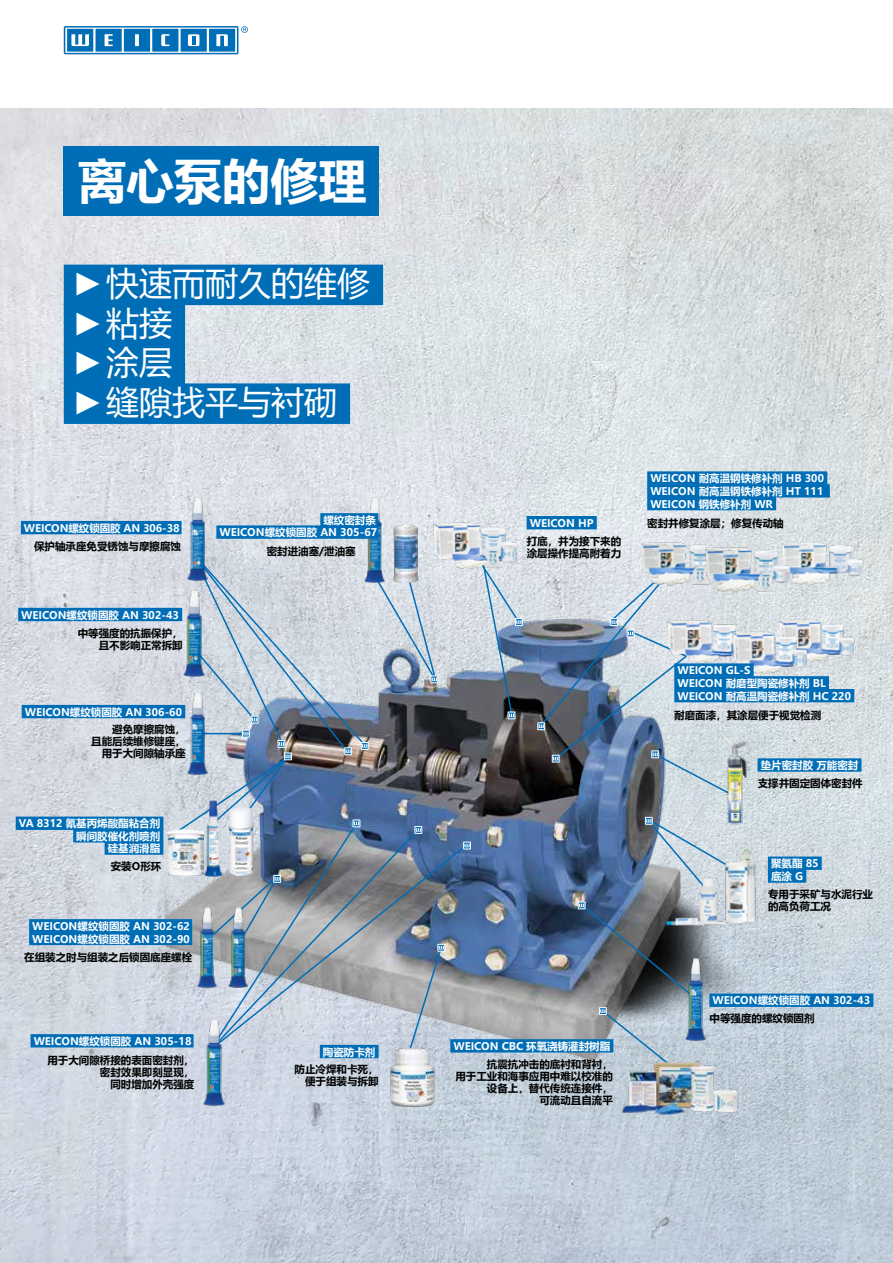
<style>
.page{position:relative;width:893px;height:1263px;background:#fff}
.page>*{position:absolute;margin:0;border:0;box-sizing:border-box;transform-origin:0 0}
.t1{font:700 48px "Microsoft Ya Hei";color:#fff}
.t2{font:33px/39.6px "Microsoft Ya Hei";color:#fff}
.t3{font:700 10.5px/12.8px "Microsoft Ya Hei";color:#fff}
.t4{font:700 10.5px/12px "Microsoft Ya Hei";color:#000;text-align:right}
.s1{font-family:"Arial";font-size:32.4px}
</style>
<div class="page">
<img style="left:0;top:108px;width:893px;height:1155px">
<img style="left:157px;top:602px;width:607px;height:473px">
<svg style="left:64px;top:26px;width:184px;height:28px"></svg>
<img style="left:367px;top:842px;width:102px;height:207px">
<div style="left:361px;top:742px;width:7px;height:8px;border:1px solid #fff"></div>
<img style="left:172px;top:551px;width:195px;height:498px">
<div style="left:415px;top:826px;width:7px;height:8px;border:1px solid #fff"></div>
<svg style="left:416px;top:828px;width:5px;height:4px"></svg>
<div style="left:463px;top:842px;width:8px;height:7px;border:1px solid #fff"></div>
<svg style="left:464px;top:844px;width:6px;height:3px"></svg>
<div style="left:578px;top:902px;width:7px;height:7px;border:1px solid #fff"></div>
<svg style="left:579px;top:903px;width:117px;height:96px"></svg>
<div style="left:438px;top:944px;width:7px;height:7px;border:1px solid #fff"></div>
<svg style="left:404px;top:945px;width:40px;height:121px"></svg>
<div style="left:645px;top:817px;width:7px;height:7px;border:1px solid #fff"></div>
<svg style="left:646px;top:818px;width:91px;height:70px"></svg>
<div style="left:431px;top:676px;width:7px;height:7px;border:1px solid #fff"></div>
<svg style="left:374px;top:574px;width:63px;height:107px"></svg>
<div style="left:508px;top:712px;width:7px;height:7px;border:1px solid #fff"></div>
<div style="left:538px;top:722px;width:7px;height:8px;border:1px solid #fff"></div>
<div style="left:515px;top:618px;width:7px;height:8px;border:1px solid #fff"></div>
<svg style="left:478px;top:574px;width:43px;height:143px"></svg>
<img style="left:539px;top:551px;width:198px;height:247px">
<div style="left:599px;top:1007px;width:8px;height:8px;border:1px solid #fff"></div>
<svg style="left:600px;top:1009px;width:78px;height:63px"></svg>
<div style="left:18px;top:608px;width:164px;height:13px;background:#006eb7"></div>
<div style="left:22px;top:705px;width:163px;height:13px;background:#006eb7"></div>
<div style="left:31px;top:1034px;width:163px;height:13px;background:#006eb7"></div>
<div style="left:320px;top:1045px;width:59px;height:13px;background:#006eb7"></div>
<div style="left:450px;top:1039px;width:163px;height:13px;background:#006eb7"></div>
<div style="left:709px;top:993px;width:164px;height:14px;background:#006eb7"></div>
<div style="left:768px;top:856px;width:54px;height:14px;background:#006eb7"></div>
<div style="left:768px;top:869px;width:38px;height:14px;background:#006eb7"></div>
<div style="left:758px;top:758px;width:103px;height:14px;background:#006eb7"></div>
<div style="left:647px;top:471px;width:180px;height:14px;background:#006eb7"></div>
<div style="left:647px;top:484px;width:183px;height:13px;background:#006eb7"></div>
<div style="left:647px;top:497px;width:129px;height:13px;background:#006eb7"></div>
<div style="left:527px;top:516px;width:70px;height:13px;background:#006eb7"></div>
<div style="left:21px;top:521px;width:161px;height:13px;background:#006eb7"></div>
<div style="left:105px;top:841px;width:58px;height:14px;background:#006eb7"></div>
<div style="left:16px;top:816px;width:147px;height:14px;background:#006eb7"></div>
<div style="left:73px;top:829px;width:90px;height:13px;background:#006eb7"></div>
<div style="left:64px;top:265px;width:319px;height:40px;background:#006eb7"></div>
<div style="left:64px;top:304px;width:121px;height:41px;background:#006eb7"></div>
<div style="left:64px;top:344px;width:121px;height:40px;background:#006eb7"></div>
<div style="left:64px;top:383px;width:286px;height:41px;background:#006eb7"></div>
<div style="left:64px;top:147px;width:315px;height:69px;background:#006eb7"></div>
<img style="left:187px;top:691px;width:22px;height:85px">
<img style="left:200px;top:800px;width:28px;height:76px">
<img style="left:228px;top:807px;width:26px;height:69px">
<img style="left:168px;top:829px;width:35px;height:47px">
<img style="left:196px;top:907px;width:22px;height:81px">
<img style="left:228px;top:906px;width:21px;height:82px">
<img style="left:389px;top:1046px;width:47px;height:61px">
<img style="left:202px;top:1018px;width:23px;height:88px">
<img style="left:620px;top:1058px;width:119px;height:56px">
<img style="left:685px;top:957px;width:22px;height:84px">
<img style="left:721px;top:848px;width:39px;height:76px">
<img style="left:665px;top:877px;width:60px;height:49px">
<img style="left:774px;top:613px;width:86px;height:53px">
<img style="left:665px;top:617px;width:84px;height:49px">
<img style="left:728px;top:626px;width:86px;height:50px">
<img style="left:718px;top:729px;width:33px;height:97px">
<img style="left:770px;top:527px;width:103px;height:65px">
<img style="left:630px;top:525px;width:104px;height:66px">
<img style="left:701px;top:540px;width:96px;height:54px">
<img style="left:363px;top:496px;width:23px;height:88px">
<img style="left:392px;top:524px;width:28px;height:59px">
<img style="left:429px;top:515px;width:96px;height:59px">
<img style="left:186px;top:497px;width:22px;height:84px">
<img style="left:183px;top:589px;width:23px;height:89px">
<div style="left:216px;top:525px;width:162px;height:14px;background:#006eb7"></div>
<div style="left:320px;top:513px;width:58px;height:13px;background:#006eb7"></div>
<div style="left:29px;top:919px;width:163px;height:13px;background:#006eb7"></div>
<div style="left:29px;top:932px;width:163px;height:13px;background:#006eb7"></div>
<div style="left:674px;top:663px;width:80px;height:14px;background:#006eb7"></div>
<div style="left:674px;top:676px;width:155px;height:13px;background:#006eb7"></div>
<div style="left:674px;top:689px;width:180px;height:13px;background:#006eb7"></div>
<h1 class="t1" style="left:78px;top:148px;width:289px">离心泵的修理</h1>
<h2 class="t2" style="left:72px;top:263px;width:300px"><span class="s1">►</span>快速而耐久的维修<span class="s1">►</span>粘接<br><span class="s1">►</span>涂层<br><span class="s1">►</span>缝隙找平与衬砌</h2>
<p class="t3" style="left:323px;top:513px;width:54px">螺纹密封条</p>
<p class="t3" style="left:530px;top:516px;width:65px">WEICON HP</p>
<p class="t3" style="left:24px;top:521px;width:157px">WEICON螺纹锁固胶 AN 306-38</p>
<p class="t3" style="left:219px;top:526px;width:159px">WEICON螺纹锁固胶 AN 305-67</p>
<p class="t4" style="left:34px;top:539px;width:148px">保护轴承座免受锈蚀与摩擦腐蚀</p>
<p class="t4" style="left:267px;top:544px;width:90px">密封进油塞/泄油塞</p>
<p class="t4" style="left:527px;top:534px;width:96px;text-align:left">打底，并为接下来的涂层操作提高附着力</p>
<p class="t3" style="left:21px;top:608px;width:159px">WEICON螺纹锁固胶 AN 302-43</p>
<p class="t4" style="left:78px;top:626px;width:107px">中等强度的抗振保护，且不影响正常拆卸</p>
<p class="t3" style="left:25px;top:705px;width:159px">WEICON螺纹锁固胶 AN 306-60</p>
<p class="t4" style="left:91px;top:723px;width:96px">避免摩擦腐蚀，<br>且能后续维修键座，用于大间隙轴承座</p>
<p class="t3" style="left:19px;top:817px;width:143px;text-align:right">VA 8312 氰基丙烯酸酯粘合剂瞬间胶催化剂喷剂</p>
<p class="t4" style="left:111px;top:859px;width:52px">安装O形环</p>
<p class="t3" style="left:108px;top:842px;width:54px">硅基润滑脂</p>
<p class="t3" style="left:32px;top:919px;width:159px">WEICON螺纹锁固胶 AN 302-62<br>WEICON螺纹锁固胶 AN 302-90</p>
<p class="t4" style="left:24px;top:950px;width:169px">在组装之时与组装之后锁固底座螺栓</p>
<p class="t3" style="left:34px;top:1034px;width:159px">WEICON螺纹锁固胶 AN 305-18</p>
<p class="t4" style="left:47px;top:1054px;width:149px">用于大间隙桥接的表面密封剂，密封效果即刻显现，<br>同时增加外壳强度</p>
<p class="t3" style="left:323px;top:1045px;width:54px">陶瓷防卡剂</p>
<p class="t4" style="left:295px;top:1063px;width:85px">防止冷焊和卡死，便于组装与拆卸</p>
<p class="t3" style="left:453px;top:1039px;width:158px">WEICON CBC 环氧浇铸灌封树脂</p>
<p class="t4" style="left:455px;top:1058px;width:159px">抗震抗冲击的底衬和背衬，<br>用于工业和海事应用中难以校准的设备上，替代传统连接件，<br>可流动且自流平</p>
<p class="t3" style="left:650px;top:472px;width:175px;text-align:justify">WEICON 耐高温钢铁修补剂 HB 300<br>WEICON 耐高温钢铁修补剂 HT 111<br>WEICON 钢铁修补剂 WR</p>
<p class="t4" style="left:647px;top:517px;width:138px">密封并修复涂层；修复传动轴</p>
<p class="t3" style="left:677px;top:664px;width:175px">WEICON GL-S<br>WEICON 耐磨型陶瓷修补剂 BL<br>WEICON 耐高温陶瓷修补剂 HC 220</p>
<p class="t4" style="left:674px;top:709px;width:149px">耐磨面漆，其涂层便于视觉检测</p>
<p class="t3" style="left:761px;top:759px;width:99px">垫片密封胶 万能密封</p>
<p class="t4" style="left:758px;top:777px;width:106px">支撑并固定固体密封件</p>
<p class="t3" style="left:771px;top:857px;width:49px">聚氨酯 85底涂 G</p>
<p class="t4" style="left:768px;top:887px;width:106px;text-align:left">专用于采矿与水泥行业的高负荷工况</p>
<p class="t3" style="left:712px;top:994px;width:159px">WEICON螺纹锁固胶 AN 302-43</p>
<p class="t4" style="left:709px;top:1012px;width:106px">中等强度的螺纹锁固剂</p>
</div>
